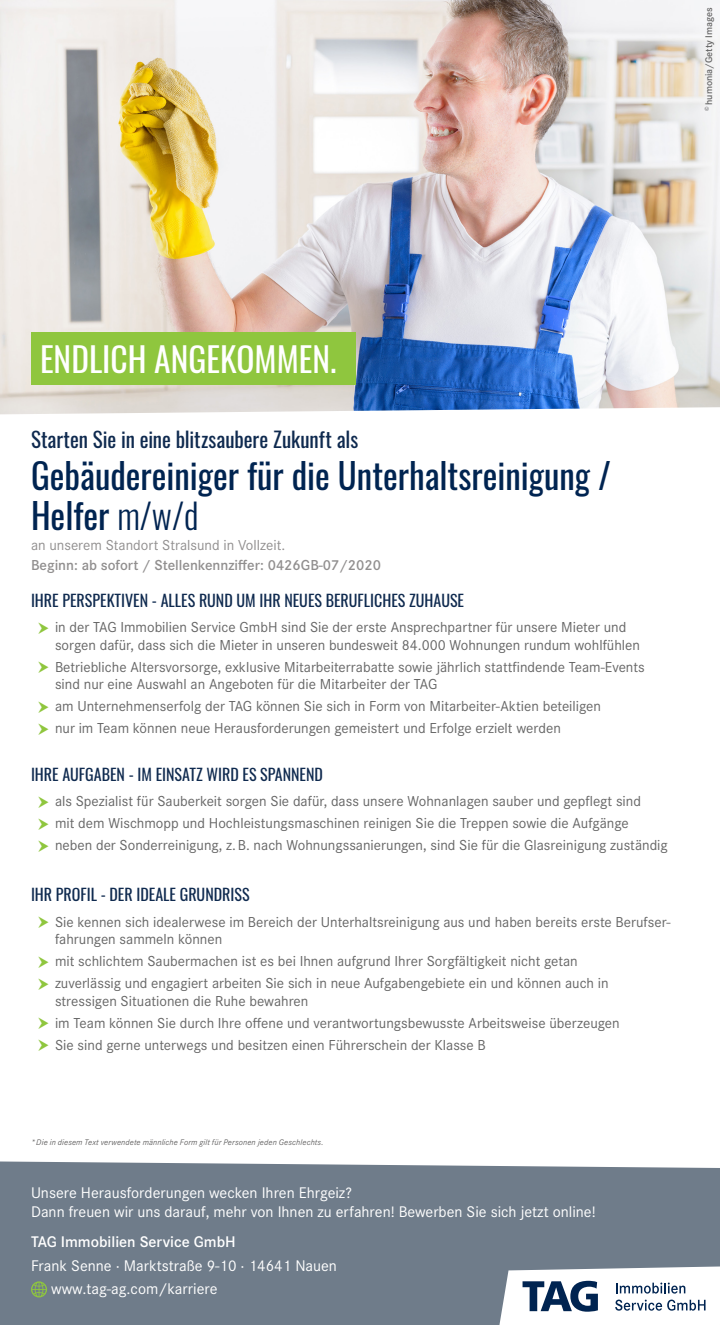
<style>
.page{position:relative;width:720px;height:1325px;background:#fff}
.page>*{position:absolute;margin:0;border:0;box-sizing:border-box;transform-origin:0 0}
.Beruf{font:35px/40px "Oswald";color:#002451}
.t1{font:33.5px "Oswald";color:#fff}
._1__Zeile{font:21px "Oswald";color:#0f2a4f}
.t2{font:16px/19.2px "Corporate S";color:#fff}
.Standort{font:16px "Oswald";color:#0f2a4f}
.t3{font:600 16px "Corporate S";color:#fff}
.t4{font:15px/17.5px "Corporate S";color:#666}
.Beruf-2{font:600 15px "Corporate S";color:#918f8f}
.Beruf-3{font:15px "Corporate S";color:#918f8f}
.Überschrift{font:600 10px "Corporate S";color:#666}
.Klammer{font:italic 8.5px "Corporate S";letter-spacing:.01em;color:#666565}
.s1{font-weight:300}
</style>
<div class="page">
<img style="left:0;top:0;width:720px;height:414px">
<div style="left:0;top:1162px;width:720px;height:163px;background:#6f7c8a"></div>
<div style="left:31px;top:332px;width:325px;height:53px;background:#8fc63e"></div>
<svg style="left:31px;top:1281px;width:16px;height:16px"></svg>
<svg style="left:499px;top:1266px;width:221px;height:59px"></svg>
<p class="Überschrift" style="left:703px;top:111px;width:105px;rotate:-90deg"><sup>©</sup> humonia/Getty Images</p>
<p class="t1" style="left:40px;top:330px;width:298px">ENDLICH ANGEKOMMEN.</p>
<p class="_1__Zeile" style="left:31px;top:421px;width:329px">Starten Sie in eine blitzsaubere Zukunft als</p>
<p class="Beruf" style="left:31px;top:453px;width:581px">Gebäudereiniger für die Unterhaltsreinigung /<br>Helfer <span class="s1">m/w/d</span></p>
<p class="Beruf-3" style="left:31px;top:537px;width:256px">an unserem Standort Stralsund in Vollzeit.</p>
<p class="Beruf-2" style="left:31px;top:556px;width:352px">Beginn: ab sofort / Stellenkennziffer: 0426GB-07/2020</p>
<p class="Standort" style="left:31px;top:586px;width:435px">IHRE PERSPEKTIVEN - ALLES RUND UM IHR NEUES BERUFLICHES ZUHAUSE</p>
<p class="t4" style="left:55px;top:619px;width:587px">in der TAG Immobilien Service GmbH sind Sie der erste Ansprechpartner für unsere Mieter und sorgen dafür, dass sich die Mieter in unseren bundesweit 84.000 Wohnungen rundum wohlfühlen</p>
<p class="t4" style="left:55px;top:658px;width:591px">Betriebliche Altersvorsorge, exklusive Mitarbeiterrabatte sowie jährlich stattfindende Team-Events sind nur eine Auswahl an Angeboten für die Mitarbeiter der TAG</p>
<p class="t4" style="left:55px;top:698px;width:548px">am Unternehmenserfolg der TAG können Sie sich in Form von Mitarbeiter-Aktien beteiligen</p>
<p class="t4" style="left:55px;top:720px;width:507px">nur im Team können neue Herausforderungen gemeistert und Erfolge erzielt werden</p>
<p class="Standort" style="left:31px;top:760px;width:294px">IHRE AUFGABEN - IM EINSATZ WIRD ES SPANNEND</p>
<p class="t4" style="left:55px;top:793px;width:588px">als Spezialist für Sauberkeit sorgen Sie dafür, dass unsere Wohnanlagen sauber und gepflegt sind</p>
<p class="t4" style="left:55px;top:815px;width:575px">mit dem Wischmopp und Hochleistungsmaschinen reinigen Sie die Treppen sowie die Aufgänge</p>
<p class="t4" style="left:55px;top:837px;width:614px">neben der Sonderreinigung, z.B. nach Wohnungssanierungen, sind Sie für die Glasreinigung zuständig</p>
<p class="Standort" style="left:31px;top:881px;width:220px">IHR PROFIL - DER IDEALE GRUNDRISS</p>
<p class="t4" style="left:55px;top:913px;width:617px">Sie kennen sich idealerwese im Bereich der Unterhaltsreinigung aus und haben bereits erste Berufser&shy;fahrungen sammeln können</p>
<p class="t4" style="left:55px;top:953px;width:524px">mit schlichtem Saubermachen ist es bei Ihnen aufgrund Ihrer Sorgfältigkeit nicht getan</p>
<p class="t4" style="left:55px;top:975px;width:555px">zuverlässig und engagiert arbeiten Sie sich in neue Aufgabengebiete ein und können auch in stressigen Situationen die Ruhe bewahren</p>
<p class="t4" style="left:55px;top:1014px;width:566px">im Team können Sie durch Ihre offene und verantwortungsbewusste Arbeitsweise überzeugen</p>
<p class="t4" style="left:55px;top:1036px;width:432px">Sie sind gerne unterwegs und besitzen einen Führerschein der Klasse B</p>
<p class="Klammer" style="left:31px;top:1137px;width:294px">* Die in diesem Text verwendete männliche Form gilt für Personen jeden Geschlechts.</p>
<p class="t2" style="left:31px;top:1183px;width:566px">Unsere Herausforderungen wecken Ihren Ehrgeiz?<br>Dann freuen wir uns darauf, mehr von Ihnen zu erfahren! Bewerben Sie sich jetzt online!</p>
<p class="t3" style="left:31px;top:1233px;width:206px">TAG Immobilien Service GmbH</p>
<p class="t2" style="left:31px;top:1256px;width:307px">Frank Senne · Marktstraße 9-10 · 14641 Nauen</p>
<p class="t2" style="left:51px;top:1279px;width:168px">www.tag-ag.com/karriere</p>
</div>
